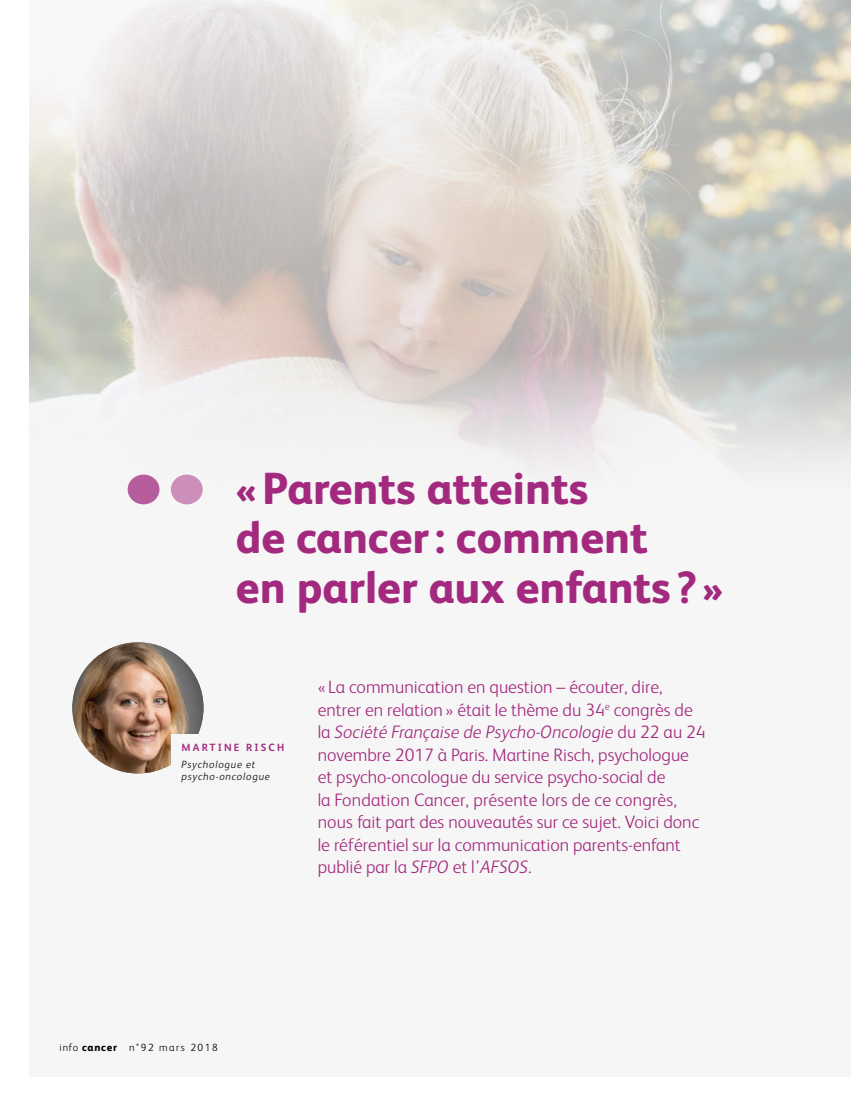
<style>
.page{position:relative;width:851px;height:1106px;background:#fff}
.page>*{position:absolute;margin:0;border:0;box-sizing:border-box;transform-origin:0 0}
.t1{font:800 45px/49.5px "FS Albert";color:#a3297f}
.t2{font:300 18px/22.5px "FS Albert";color:#a3297f}
.t3{font:italic 300 10.5px/12px "FS Albert";letter-spacing:.075em;color:#000}
.t4{font:300 10.5px "FS Albert";letter-spacing:.15em;color:#000}
.t5{font:700 10.5px "FS Albert";letter-spacing:.2em;color:#a3297f}
.s1{font-style:italic}
.s2{font-weight:800}
</style>
<div class="page">
<div style="left:30px;top:0;width:820px;height:1076px;background:#f6f6f6"></div>
<img style="left:30px;top:0;width:820px;height:505px">
<img style="left:72px;top:642px;width:131px;height:131px">
<div style="left:128px;top:474px;width:31px;height:30px;background:#b75c9c;border-radius:50%"></div>
<div style="left:171px;top:474px;width:32px;height:30px;background:#cc8fba;border-radius:50%"></div>
<h1 class="t1" style="left:236px;top:461px;width:488px">«Parents atteints<br>de cancer: comment<br>en parler aux enfants ? »</h1>
<p class="t5" style="left:181px;top:740px;width:104px">MARTINE RISCH</p>
<p class="t3" style="left:181px;top:757px;width:90px">Psychologue et psycho-oncologue</p>
<p class="t2" style="left:317px;top:675px;width:389px">« La communication en question – écouter, dire, entrer en relation» était le thème du 34<sup>e</sup> congrès de la <span class="s1">Société Française de Psycho-Oncologie</span> du 22 au 24 novembre 2017 à Paris. Martine Risch, psychologue et psycho-oncologue du service psycho-social de<br>la Fondation Cancer, présente lors de ce congrès, nous fait part des nouveautés sur ce sujet. Voici donc le référentiel sur la communication parents-enfant publié par la <span class="s1">SFPO</span> et l’<span class="s1">AFSOS</span>.</p>
<p class="t4" style="left:60px;top:1040px;width:160px">info <span class="s2">cancer</span> n°92 mars 2018</p>
</div>
